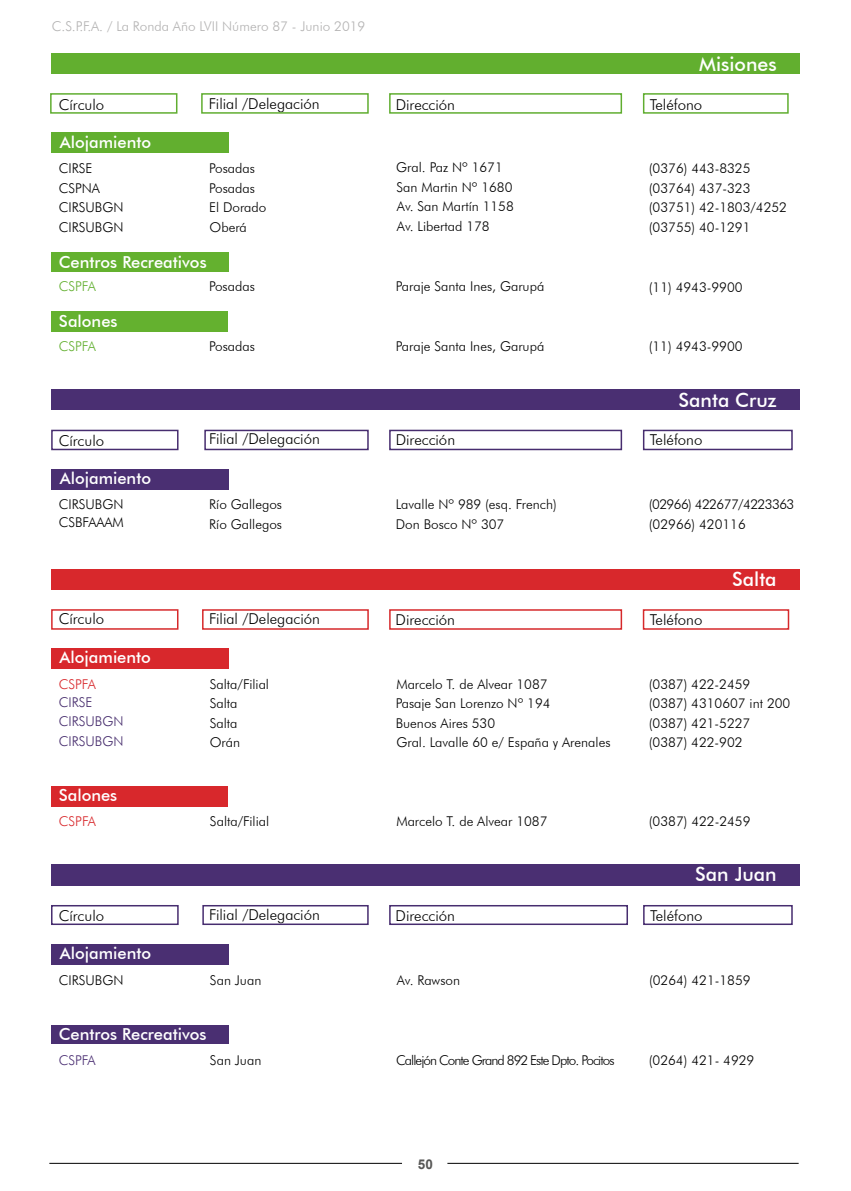
<style>
.page{position:relative;width:851px;height:1191px;background:#fff}
.page>*{position:absolute;margin:0;border:0;box-sizing:border-box;transform-origin:0 0}
.t1{font:500 19.5px "Futura BT";color:#fff}
.t2{font:500 16.5px "Futura BT";color:#fff}
.t3{font:300 15px "Futura BT";color:#000}
.t4{font:300 13.5px/19.5px "Futura BT";color:#000}
.t5{font:300 13.5px "Futura BT";color:#b3b2b2}
.t6{font:300 13.5px "Futura BT";letter-spacing:-.07em;color:#000}
.t7{font:300 13.5px/19.5px "Futura BT";letter-spacing:-.04em;color:#000}
.t8{font:300 13.5px/19.5px "Futura BT";color:#452b6c}
.t9{font:300 13.5px "Futura BT";color:#62af2f}
.t10{font:300 13.5px "Futura BT";color:#d8282c}
.t11{font:300 13.5px "Futura BT";color:#4b2f73}
.t12{font:700 13.5px "Arial";color:#575756}
</style>
<div class="page">
<hr style="left:49px;top:1163px;width:353px;height:1px;background:#000">
<hr style="left:447px;top:1163px;width:351px;height:1px;background:#000">
<div style="left:51px;top:133px;width:177px;height:20px;background:#62af2f"></div>
<div style="left:50px;top:93px;width:127px;height:21px;border:2px solid #60ad30"></div>
<div style="left:201px;top:93px;width:167px;height:21px;border:2px solid #60ad30"></div>
<div style="left:389px;top:93px;width:233px;height:21px;border:2px solid #60ad30"></div>
<div style="left:642px;top:93px;width:146px;height:21px;border:2px solid #60ad30"></div>
<div style="left:51px;top:253px;width:178px;height:19px;background:#64b12f"></div>
<div style="left:51px;top:312px;width:177px;height:20px;background:#64b12f"></div>
<div style="left:51px;top:430px;width:127px;height:20px;border:2px solid #472d6f"></div>
<div style="left:204px;top:430px;width:164px;height:20px;border:2px solid #472d6f"></div>
<div style="left:389px;top:430px;width:233px;height:20px;border:2px solid #472d6f"></div>
<div style="left:642px;top:430px;width:150px;height:20px;border:2px solid #472d6f"></div>
<div style="left:51px;top:469px;width:177px;height:20px;background:#4a2f72"></div>
<div style="left:51px;top:609px;width:127px;height:20px;border:2px solid #d6292b"></div>
<div style="left:202px;top:609px;width:167px;height:21px;border:2px solid #d6292b"></div>
<div style="left:389px;top:609px;width:233px;height:21px;border:2px solid #d6292b"></div>
<div style="left:642px;top:609px;width:147px;height:21px;border:2px solid #d6292b"></div>
<div style="left:51px;top:648px;width:177px;height:20px;background:#d8282c"></div>
<div style="left:51px;top:786px;width:177px;height:20px;background:#d8282c"></div>
<div style="left:51px;top:905px;width:128px;height:20px;border:2px solid #472d6f"></div>
<div style="left:202px;top:905px;width:166px;height:20px;border:2px solid #472d6f"></div>
<div style="left:389px;top:905px;width:239px;height:20px;border:2px solid #472d6f"></div>
<div style="left:643px;top:905px;width:149px;height:20px;border:2px solid #472d6f"></div>
<div style="left:51px;top:944px;width:177px;height:20px;background:#4a2f72"></div>
<div style="left:51px;top:1025px;width:177px;height:19px;background:#4a2f72"></div>
<div style="left:51px;top:54px;width:748px;height:20px;background:#62af2f"></div>
<div style="left:51px;top:389px;width:748px;height:20px;background:#4a2f72"></div>
<div style="left:51px;top:864px;width:748px;height:21px;background:#4a2f72"></div>
<div style="left:51px;top:569px;width:748px;height:20px;background:#d8282c"></div>
<p class="t5" style="left:52px;top:18px;width:315px">C.S.P.F.A. / La Ronda Año LVII Número 87 - Junio 2019</p>
<h1 class="t1" style="left:699px;top:52px;width:79px">Misiones</h1>
<p class="t3" style="left:59px;top:95px;width:47px">Círculo</p>
<p class="t3" style="left:209px;top:94px;width:112px">Filial /Delegación</p>
<p class="t3" style="left:395px;top:95px;width:61px">Dirección</p>
<p class="t3" style="left:649px;top:95px;width:54px">Teléfono</p>
<p class="t2" style="left:60px;top:132px;width:93px">Alojamiento</p>
<p class="t4" style="left:59px;top:159px;width:66px">CIRSE<br>CSPNA<br>CIRSUBGN<br>CIRSUBGN</p>
<p class="t4" style="left:209px;top:159px;width:59px">Posadas<br>Posadas<br>El Dorado<br>Oberá</p>
<p class="t4" style="left:396px;top:157px;width:119px">Gral. Paz Nº 1671<br>San Martin Nº 1680<br>Av. San Martín 1158<br>Av. Libertad 178</p>
<p class="t4" style="left:649px;top:158px;width:140px">(0376) 443-8325 (03764) 437-323 (03751) 42-1803/4252 (03755) 40-1291</p>
<p class="t2" style="left:59px;top:252px;width:149px">Centros Recreativos</p>
<p class="t9" style="left:59px;top:278px;width:38px">CSPFA</p>
<p class="t2" style="left:59px;top:311px;width:60px">Salones</p>
<p class="t9" style="left:59px;top:338px;width:38px">CSPFA</p>
<p class="t4" style="left:209px;top:276px;width:47px">Posadas</p>
<p class="t4" style="left:209px;top:336px;width:47px">Posadas</p>
<p class="t4" style="left:396px;top:276px;width:150px">Paraje Santa Ines, Garupá</p>
<p class="t4" style="left:396px;top:336px;width:150px">Paraje Santa Ines, Garupá</p>
<p class="t4" style="left:648px;top:277px;width:95px">(11) 4943-9900</p>
<p class="t4" style="left:648px;top:336px;width:95px">(11) 4943-9900</p>
<h1 class="t1" style="left:678px;top:388px;width:100px">Santa Cruz</h1>
<p class="t3" style="left:59px;top:432px;width:47px">Círculo</p>
<p class="t3" style="left:209px;top:430px;width:112px">Filial /Delegación</p>
<p class="t3" style="left:395px;top:431px;width:61px">Dirección</p>
<p class="t3" style="left:649px;top:431px;width:54px">Teléfono</p>
<p class="t2" style="left:60px;top:468px;width:93px">Alojamiento</p>
<p class="t4" style="left:59px;top:495px;width:67px;line-height:18px">CIRSUBGN<br>CSBFAAAM</p>
<p class="t4" style="left:209px;top:494px;width:74px">Río Gallegos<br>Río Gallegos</p>
<p class="t4" style="left:396px;top:494px;width:162px">Lavalle Nº 989 (esq. French)<br>Don Bosco Nº 307</p>
<p class="t7" style="left:649px;top:494px;width:147px">(02966) 422677/4223363 (02966) 420116</p>
<h1 class="t1" style="left:732px;top:567px;width:46px">Salta</h1>
<p class="t3" style="left:59px;top:610px;width:47px">Círculo</p>
<p class="t3" style="left:209px;top:610px;width:112px">Filial /Delegación</p>
<p class="t3" style="left:395px;top:611px;width:61px">Dirección</p>
<p class="t3" style="left:649px;top:611px;width:54px">Teléfono</p>
<p class="t2" style="left:60px;top:647px;width:93px">Alojamiento</p>
<p class="t10" style="left:59px;top:676px;width:38px">CSPFA</p>
<p class="t8" style="left:59px;top:692px;width:66px">CIRSE<br>CIRSUBGN<br>CIRSUBGN</p>
<p class="t4" style="left:210px;top:674px;width:61px">Salta/Filial<br>Salta<br>Salta<br>Orán</p>
<p class="t4" style="left:395px;top:674px;width:216px">Marcelo T. de Alvear 1087<br>Pasaje San Lorenzo Nº 194<br>Buenos Aires 530<br>Gral. Lavalle 60 e/ España y Arenales</p>
<p class="t4" style="left:648px;top:674px;width:143px">(0387) 422-2459 (0387) 4310607 int 200 (0387) 421-5227 (0387) 422-902</p>
<p class="t2" style="left:59px;top:785px;width:60px">Salones</p>
<p class="t10" style="left:59px;top:812px;width:38px">CSPFA</p>
<p class="t4" style="left:210px;top:811px;width:61px">Salta/Filial</p>
<p class="t4" style="left:396px;top:811px;width:153px">Marcelo T. de Alvear 1087</p>
<p class="t4" style="left:649px;top:811px;width:103px">(0387) 422-2459</p>
<h1 class="t1" style="left:695px;top:862px;width:83px">San Juan</h1>
<p class="t3" style="left:59px;top:906px;width:47px">Círculo</p>
<p class="t3" style="left:209px;top:905px;width:112px">Filial /Delegación</p>
<p class="t3" style="left:395px;top:906px;width:61px">Dirección</p>
<p class="t3" style="left:650px;top:906px;width:54px">Teléfono</p>
<p class="t2" style="left:60px;top:942px;width:93px">Alojamiento</p>
<p class="t4" style="left:59px;top:970px;width:66px">CIRSUBGN</p>
<p class="t4" style="left:210px;top:970px;width:53px">San Juan</p>
<p class="t4" style="left:397px;top:970px;width:65px">Av. Rawson</p>
<p class="t4" style="left:649px;top:970px;width:103px">(0264) 421-1859</p>
<p class="t2" style="left:59px;top:1023px;width:149px">Centros Recreativos</p>
<p class="t11" style="left:59px;top:1051px;width:38px">CSPFA</p>
<p class="t4" style="left:210px;top:1050px;width:53px">San Juan</p>
<p class="t6" style="left:396px;top:1051px;width:220px">Callejón Conte Grand 892 Este Dpto. Pocitos</p>
<p class="t4" style="left:649px;top:1050px;width:107px">(0264) 421- 4929</p>
<p class="t12" style="left:418px;top:1154px;width:17px">50</p>
</div>
